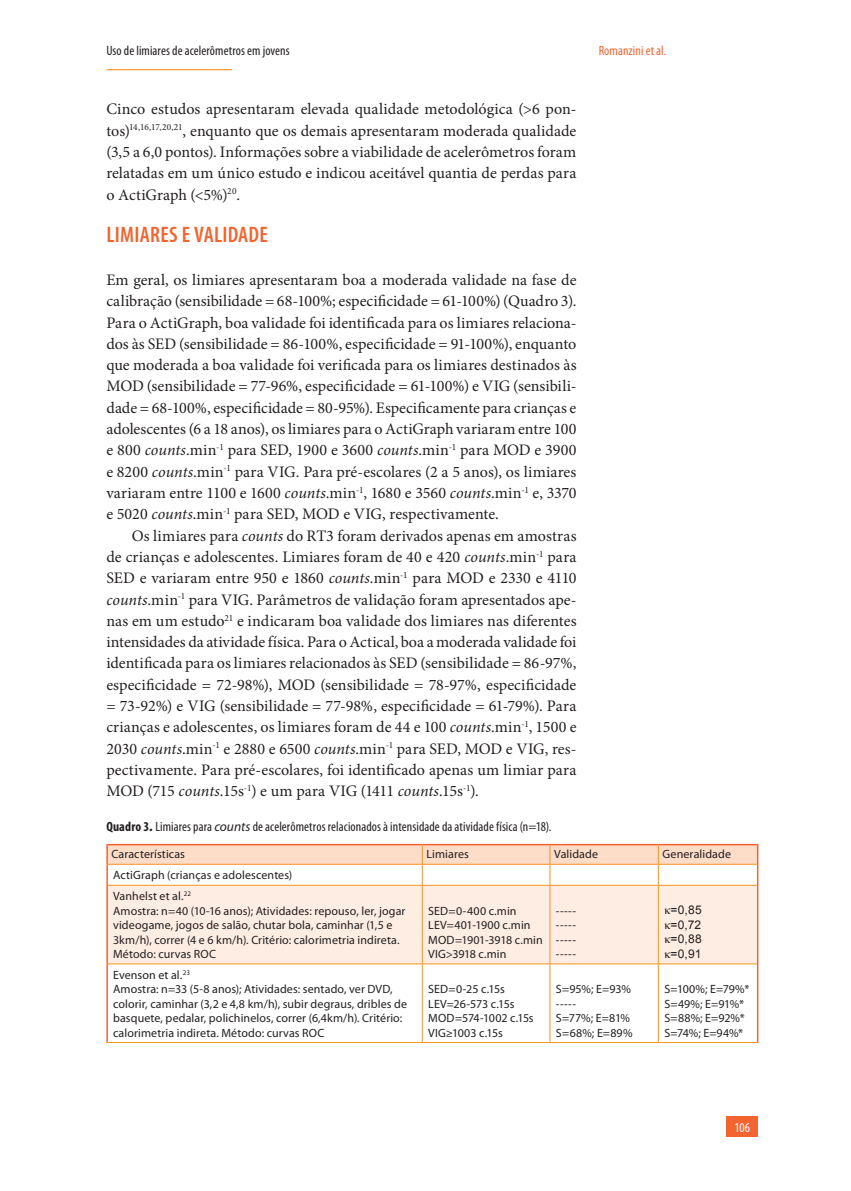
<style>
.page{position:relative;width:851px;height:1191px;background:#fff}
.page>*{position:absolute;margin:0;border:0;box-sizing:border-box;transform-origin:0 0}
.t1{font:600 condensed 22.5px "Myriad Pro";color:#f26430}
.t2{font:16.05px/21.3px "Minion Pro";color:#231f20;text-align:justify}
.t3{font:condensed 13.5px "Myriad Pro";letter-spacing:.005em;color:#231f20}
.t4{font:condensed 13.5px "Myriad Pro";letter-spacing:.005em;color:#f26430}
.t5{font:condensed 13.5px "Myriad Pro";color:#fff}
.t6{font:12px/14.4px "Myriad Pro";letter-spacing:.01em;color:#231f20}
.t7{font:12px/14.4px "Myriad Pro";letter-spacing:-.015em;color:#231f20}
.t8{font:12px/14.4px "Myriad Pro";letter-spacing:-.01em;color:#231f20}
.t9{font:12px/14.4px "Arial";letter-spacing:.015em;color:#231f20;text-align:justify}
.s1{font-style:italic}
.s2{font-weight:700}
.s3{font-weight:700;font-stretch:normal}
.s4{font-style:italic;font-stretch:normal}
</style>
<div class="page">
<hr style="left:106px;top:69px;width:126px;height:1px;background:#f79321">
<div style="left:726px;top:1116px;width:31px;height:20px;background:#f26430"></div>
<div style="left:108px;top:886px;width:648px;height:77px;background:#fdede2"></div>
<hr style="left:106px;top:885px;width:2px;height:79px;background:#f26430">
<hr style="left:756px;top:885px;width:2px;height:79px;background:#f26430">
<hr style="left:106px;top:964px;width:2px;height:78px;background:#f26430">
<hr style="left:756px;top:964px;width:2px;height:78px;background:#f26430">
<hr style="left:422px;top:885px;width:1px;height:78px;background:#f79321">
<hr style="left:549px;top:885px;width:1px;height:78px;background:#f79321">
<hr style="left:658px;top:885px;width:1px;height:78px;background:#f79321">
<hr style="left:108px;top:963px;width:314px;height:1px;background:#f79321">
<hr style="left:422px;top:963px;width:128px;height:1px;background:#f79321">
<hr style="left:422px;top:964px;width:1px;height:78px;background:#f79321">
<hr style="left:549px;top:964px;width:1px;height:78px;background:#f79321">
<hr style="left:561px;top:963px;width:97px;height:1px;background:#f79321">
<hr style="left:658px;top:963px;width:98px;height:1px;background:#f79321">
<hr style="left:658px;top:964px;width:1px;height:78px;background:#f79321">
<hr style="left:106px;top:1042px;width:316px;height:1px;background:#f79321">
<hr style="left:422px;top:1042px;width:128px;height:1px;background:#f79321">
<hr style="left:561px;top:1042px;width:97px;height:1px;background:#f79321">
<hr style="left:658px;top:1042px;width:100px;height:1px;background:#f79321">
<svg style="left:106px;top:844px;width:652px;height:42px"></svg>
<hr style="left:561px;top:864px;width:97px;height:1px;background:#f79321">
<hr style="left:658px;top:864px;width:98px;height:1px;background:#f79321">
<svg style="left:664px;top:908px;width:6px;height:6px"></svg>
<svg style="left:664px;top:923px;width:6px;height:5px"></svg>
<svg style="left:664px;top:937px;width:6px;height:6px"></svg>
<svg style="left:664px;top:951px;width:6px;height:6px"></svg>
<p class="t3" style="left:106px;top:43px;width:185px">Uso de limiares de acelerômetros em jovens</p>
<p class="t4" style="left:598px;top:43px;width:69px">Romanzini et al.</p>
<p class="t2" style="left:106px;top:99px;width:471px">Cinco estudos apresentaram elevada qualidade metodológica (&gt;6 pon&shy;tos)<sup>14,16,17,20,21</sup>, enquanto que os demais apresentaram moderada qualidade (3,5 a 6,0 pontos). Informações sobre a viabilidade de acelerômetros foram relatadas em um único estudo e indicou aceitável quantia de perdas para o ActiGraph (&lt;5%)<sup>20</sup>.</p>
<h1 class="t1" style="left:107px;top:222px;width:19px">LIMIARES</h1>
<h1 class="t1" style="left:182px;top:222px;width:33px">E VALIDADE</h1>
<p class="t2" style="left:106px;top:269px;width:471px">Em geral, os limiares apresentaram boa a moderada validade na fase de calibração (sensibilidade = 68-100%; especificidade = 61-100%) (Quadro 3).<br>Para o ActiGraph, boa validade foi identificada para os limiares relaciona&shy;dos às SED (sensibilidade = 86-100%, especificidade = 91-100%), enquanto que moderada a boa validade foi verificada para os limiares destinados às MOD (sensibilidade = 77-96%, especificidade = 61-100%) e VIG (sensibili&shy;dade = 68-100%, especificidade = 80-95%). Especificamente para crianças e adolescentes (6 a 18 anos), os limiares para o ActiGraph variaram entre 100 e 800 <span class="s1">counts</span>.min<sup>-1</sup> para SED, 1900 e 3600 <span class="s1">counts</span>.min<sup>-1</sup> para MOD e 3900 e 8200 <span class="s1">counts</span>.min<sup>-1</sup> para VIG. Para pré-escolares (2 a 5 anos), os limiares variaram entre 1100 e 1600 <span class="s1">counts</span>.min<sup>-1</sup>, 1680 e 3560 <span class="s1">counts</span>.min<sup>-1</sup> e, 3370 e 5020 <span class="s1">counts</span>.min<sup>-1</sup> para SED, MOD e VIG, respectivamente.</p>
<p class="t2" style="left:106px;top:525px;width:471px;text-indent:26px">Os limiares para <span class="s1">counts</span> do RT3 foram derivados apenas em amostras de crianças e adolescentes. Limiares foram de 40 e 420 <span class="s1">counts</span>.min<sup>-1</sup> para SED e variaram entre 950 e 1860 <span class="s1">counts</span>.min<sup>-1</sup> para MOD e 2330 e 4110 <span class="s1">counts</span>.min<sup>-1</sup> para VIG. Parâmetros de validação foram apresentados ape&shy;nas em um estudo<sup>21</sup> e indicaram boa validade dos limiares nas diferentes intensidades da atividade física. Para o Actical, boa a moderada validade foi identificada para os limiares relacionados às SED (sensibilidade = 86-97%, especificidade = 72-98%), MOD (sensibilidade = 78-97%, especificidade = 73-92%) e VIG (sensibilidade = 77-98%, especificidade = 61-79%). Para crianças e adolescentes, os limiares foram de 44 e 100 <span class="s1">counts</span>.min<sup>-1</sup>, 1500 e 2030 <span class="s1">counts</span>.min<sup>-1</sup> e 2880 e 6500 <span class="s1">counts</span>.min<sup>-1</sup> para SED, MOD e VIG, res&shy;pectivamente. Para pré-escolares, foi identificado apenas um limiar para MOD (715 <span class="s1">counts</span>.15s<sup>-1</sup>) e um para VIG (1411 <span class="s1">counts</span>.15s<sup>-1</sup>).</p>
<p class="t3" style="left:106px;top:819px;width:446px"><span class="s2">Quadro 3</span><span class="s3">.</span> Limiares para <span class="s4">counts</span> de acelerômetros relacionados à intensidade da atividade física (n=18).</p>
<p class="t6" style="left:111px;top:847px;width:75px">Características</p>
<p class="t6" style="left:426px;top:847px;width:44px">Limiares</p>
<p class="t6" style="left:554px;top:847px;width:45px">Validade</p>
<p class="t6" style="left:662px;top:847px;width:70px">Generalidade</p>
<p class="t6" style="left:113px;top:865px;width:181px;line-height:21px">ActiGraph (crianças e adolescentes)<br>Vanhelst et al.<sup>22</sup></p>
<p class="t6" style="left:113px;top:903px;width:294px">Amostra: n=40 (10-16 anos); Atividades: repouso, ler, jogar videogame, jogos de salão, chutar bola, caminhar (1,5 e 3km/h), correr (4 e 6 km/h). Critério: calorimetria indireta.<br>Método: curvas ROC</p>
<p class="t6" style="left:428px;top:903px;width:116px">SED=0-400 c.min<br>LEV=401-1900 c.min<br>MOD=1901-3918 c.min<br>VIG&gt;3918 c.min</p>
<p class="t6" style="left:556px;top:903px;width:22px;text-align:justify">----- ----- ----- -----</p>
<p class="t9" style="left:670px;top:903px;width:33px">=0,85 =0,72 =0,88 =0,91</p>
<p class="t6" style="left:113px;top:968px;width:295px">Evenson et al.<sup>23<br></sup>Amostra: n=33 (5-8 anos); Atividades: sentado, ver DVD, colorir, caminhar (3,2 e 4,8 km/h), subir degraus, dribles de basquete, pedalar, polichinelos, correr (6,4km/h). Critério: calorimetria indireta. Método: curvas ROC</p>
<p class="t7" style="left:428px;top:982px;width:107px">SED=0-25 c.15s<br>LEV=26-573 c.15s<br>MOD=574-1002 c.15s<br>VIG≥1003 c.15s</p>
<p class="t6" style="left:556px;top:982px;width:78px">S=95%; E=93% -----<br>S=77%; E=81%<br>S=68%; E=89%</p>
<p class="t8" style="left:664px;top:982px;width:86px">S=100%; E=79%*<br>S=49%; E=91%*<br>S=88%; E=92%*<br>S=74%; E=94%*</p>
<p class="t5" style="left:734px;top:1119px;width:17px">106</p>
</div>
